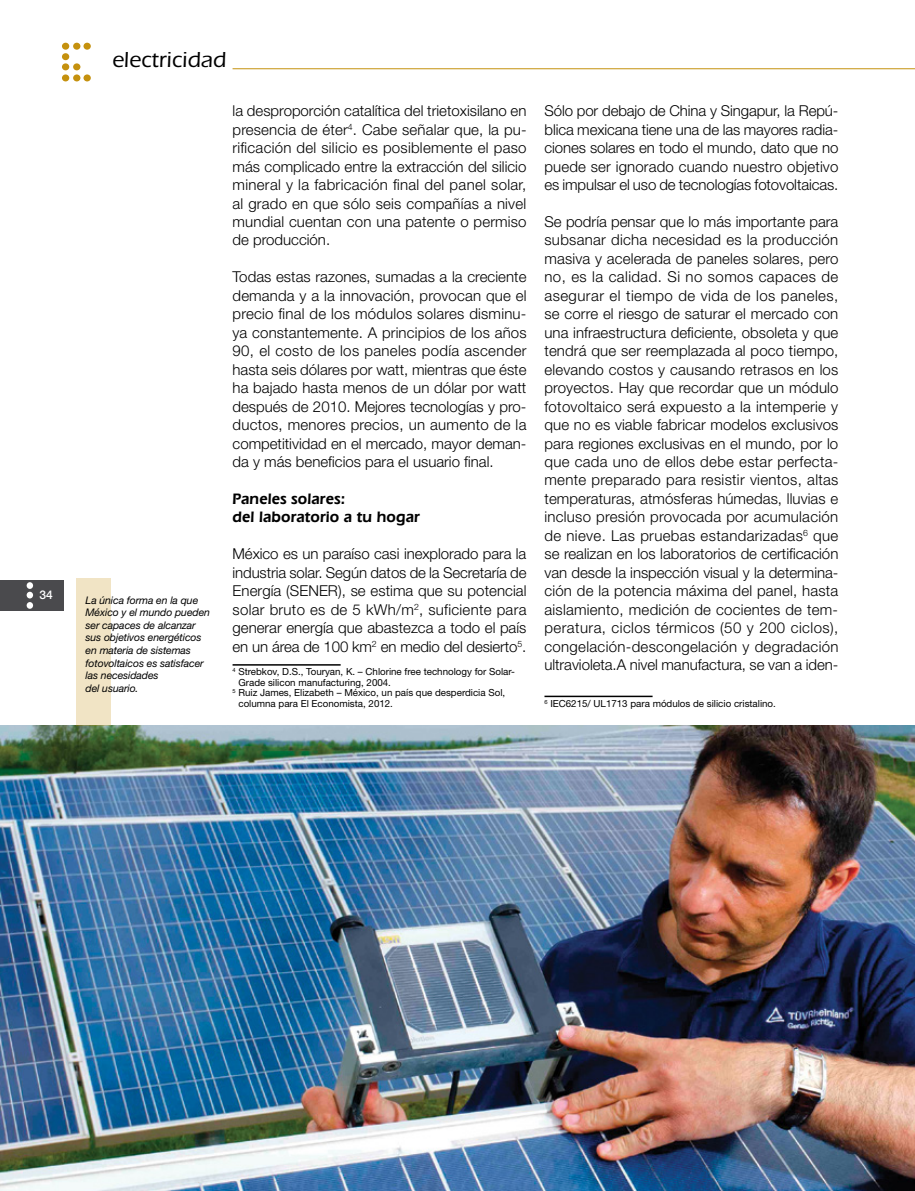
<style>
.page{position:relative;width:915px;height:1191px;background:#fff}
.page>*{position:absolute;margin:0;border:0;box-sizing:border-box;transform-origin:0 0}
.t1{font:500 22.5px "ITC Eras Std";color:#000}
.t2{font:600 15.75px/18.5px "Eras IT Cby BT";letter-spacing:.005em;color:#000}
.t3{font:300 15px/18.5px "Helvetica Neue LT Std";color:#000;text-align:justify}
.t4{font:500 12px "Helvetica Neue LT Std";color:#fff}
.t5{font:italic 10.5px/12.6px "Helvetica Neue LT Std";letter-spacing:-.01em;color:#000}
.t6{font:9.75px "Helvetica Neue LT Std";color:#000}
</style>
<div class="page">
<div style="left:62px;top:43px;width:7px;height:7px;background:#c5910e;border-radius:50%"></div>
<div style="left:62px;top:53px;width:7px;height:7px;background:#c5910e;border-radius:50%"></div>
<div style="left:73px;top:43px;width:7px;height:7px;background:#c5910e;border-radius:50%"></div>
<div style="left:73px;top:63px;width:7px;height:7px;background:#c5910e;border-radius:50%"></div>
<div style="left:62px;top:63px;width:7px;height:7px;background:#c5910e;border-radius:50%"></div>
<div style="left:73px;top:74px;width:7px;height:7px;background:#c5910e;border-radius:50%"></div>
<div style="left:83px;top:43px;width:8px;height:7px;background:#c5910e;border-radius:50%"></div>
<div style="left:62px;top:74px;width:7px;height:7px;background:#c5910e;border-radius:50%"></div>
<div style="left:83px;top:74px;width:8px;height:7px;background:#c5910e;border-radius:50%"></div>
<hr style="left:232px;top:68px;width:682px;height:1px;background:#c5910e">
<div style="left:0;top:580px;width:64px;height:30px;background:#4a4a4d"></div>
<svg style="left:27px;top:592px;width:6px;height:6px"></svg>
<div style="left:27px;top:602px;width:6px;height:7px;background:#fff;border-radius:50%"></div>
<div style="left:27px;top:582px;width:6px;height:7px;background:#fff;border-radius:50%"></div>
<hr style="left:232px;top:664px;width:108px;height:1px;background:#000">
<hr style="left:544px;top:695px;width:108px;height:2px;background:#000">
<img style="left:0;top:725px;width:914px;height:466px">
<div style="left:77px;top:577px;width:34px;height:148px;background:#f1e4c5"></div>
<p class="t4" style="left:40px;top:588px;width:15px">34</p>
<h1 class="t1" style="left:112px;top:47px;width:116px">electricidad</h1>
<p class="t5" style="left:86px;top:593px;width:126px">La única forma en la que<br>México y el mundo pueden ser capaces de alcanzar sus objetivos energéticos en materia de sistemas fotovoltaicos es satisfacer las necesidades<br>del usuario.</p>
<p class="t3" style="left:232px;top:101px;width:295px">la desproporción catalítica del trietoxisilano en presencia de éter<sup>4</sup>. Cabe señalar que, la pu&shy;rificación del silicio es posiblemente el paso más complicado entre la extracción del silicio mineral y la fabricación final del panel solar, al grado en que sólo seis compañías a nivel mundial cuentan con una patente o permiso de producción.</p>
<p class="t3" style="left:232px;top:267px;width:295px">Todas estas razones, sumadas a la creciente demanda y a la innovación, provocan que el precio final de los módulos solares disminu&shy;ya constantemente. A principios de los años 90, el costo de los paneles podía ascender hasta seis dólares por watt, mientras que éste ha bajado hasta menos de un dólar por watt después de 2010. Mejores tecnologías y pro&shy;ductos, menores precios, un aumento de la competitividad en el mercado, mayor deman&shy;da y más beneficios para el usuario final.</p>
<p class="t2" style="left:232px;top:489px;width:189px">Paneles solares:<br>del laboratorio a tu hogar</p>
<p class="t3" style="left:232px;top:544px;width:295px">México es un paraíso casi inexplorado para la industria solar. Según datos de la Secretaría de Energía (SENER), se estima que su potencial solar bruto es de 5 kWh/m<sup>2</sup>, suficiente para generar energía que abastezca a todo el país en un área de 100 km<sup>2</sup> en medio del desierto<sup>5</sup>.</p>
<p class="t6" style="left:232px;top:666px;width:284px"><sup>4</sup> Strebkov, D.S., Touryan, K. – Chlorine free technology for Solar-</p>
<p class="t6" style="left:238px;top:676px;width:154px">Grade silicon manufacturing, 2004.</p>
<p class="t6" style="left:232px;top:687px;width:274px"><sup>5</sup> Ruiz James, Elizabeth – México, un país que desperdicia Sol,</p>
<p class="t6" style="left:238px;top:697px;width:156px">columna para El Economista, 2012.</p>
<p class="t3" style="left:544px;top:101px;width:295px">Sólo por debajo de China y Singapur, la Repú&shy;blica mexicana tiene una de las mayores radia&shy;ciones solares en todo el mundo, dato que no puede ser ignorado cuando nuestro objetivo es impulsar el uso de tecnologías fotovoltaicas.</p>
<p class="t3" style="left:544px;top:212px;width:295px">Se podría pensar que lo más importante para subsanar dicha necesidad es la producción masiva y acelerada de paneles solares, pero no, es la calidad. Si no somos capaces de asegurar el tiempo de vida de los paneles, se corre el riesgo de saturar el mercado con una infraestructura deficiente, obsoleta y que tendrá que ser reemplazada al poco tiempo, elevando costos y causando retrasos en los proyectos. Hay que recordar que un módulo fotovoltaico será expuesto a la intemperie y que no es viable fabricar modelos exclusivos para regiones exclusivas en el mundo, por lo que cada uno de ellos debe estar perfecta&shy;mente preparado para resistir vientos, altas temperaturas, atmósferas húmedas, lluvias e incluso presión provocada por acumulación de nieve. Las pruebas estandarizadas<sup>6</sup> que se realizan en los laboratorios de certificación van desde la inspección visual y la determina&shy;ción de la potencia máxima del panel, hasta aislamiento, medición de cocientes de tem&shy;peratura, ciclos térmicos (50 y 200 ciclos), congelación-descongelación y degradación ultravioleta.A nivel manufactura, se van a iden-</p>
<p class="t6" style="left:544px;top:697px;width:233px"><sup>6</sup> IEC6215/ UL1713 para módulos de silicio cristalino.</p>
</div>
